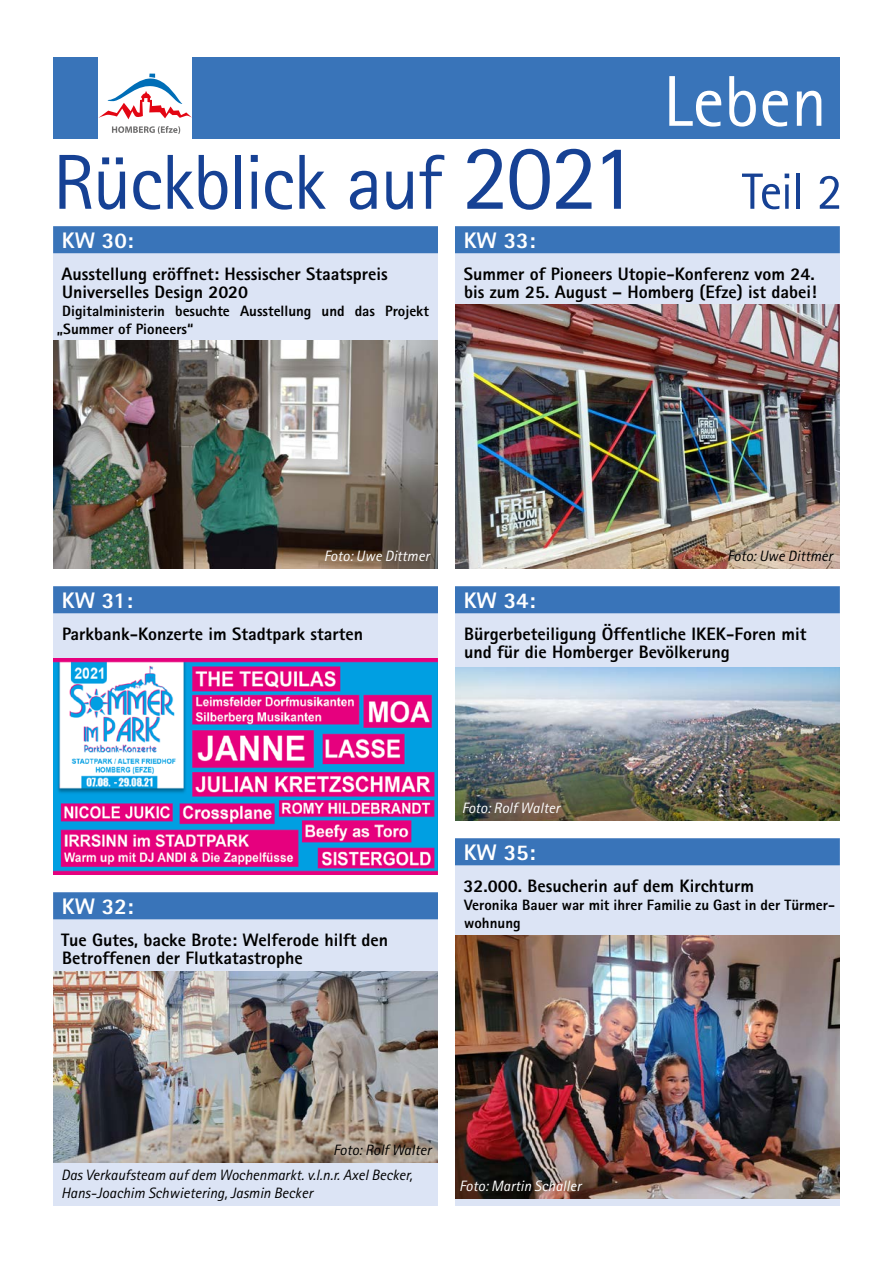
<style>
.page{position:relative;width:893px;height:1263px;background:#fff}
.page>*{position:absolute;margin:0;border:0;box-sizing:border-box;transform-origin:0 0}
.t1{font:78px "Rotis Sans Serif Std";letter-spacing:-.025em;color:#164194}
.t2{font:72px "Rotis Sans Serif";color:#fff}
.t3{font:800 22.5px "Rotis Sans Serif";color:#fff}
.t4{font:800 18px/18px "Rotis Sans Serif";color:#000}
.t5{font:800 15px/18px "Rotis Sans Serif";color:#000}
.t6{font:italic 15px/18px "Rotis Sans Serif";color:#000}
.t7{font:italic 15px "Rotis Sans Serif";color:#fff}
.s1{font-size:93px}
.s2{font-size:51px}
</style>
<div class="page">
<div style="left:53px;top:57px;width:787px;height:82px;background:#3974b9"></div>
<div style="left:98px;top:57px;width:94px;height:94px;background:#fff"></div>
<svg style="left:112px;top:126px;width:68px;height:8px"></svg>
<svg style="left:98px;top:74px;width:94px;height:45px"></svg>
<div style="left:53px;top:226px;width:385px;height:333px;background:#dce4f5"></div>
<div style="left:53px;top:226px;width:385px;height:27px;background:#3974b9"></div>
<div style="left:455px;top:226px;width:385px;height:198px;background:#dce4f5"></div>
<div style="left:455px;top:226px;width:385px;height:27px;background:#3974b9"></div>
<div style="left:455px;top:838px;width:385px;height:367px;background:#dce4f5"></div>
<div style="left:455px;top:838px;width:385px;height:27px;background:#3974b9"></div>
<div style="left:455px;top:586px;width:385px;height:234px;background:#dce4f5"></div>
<div style="left:455px;top:586px;width:385px;height:27px;background:#3974b9"></div>
<div style="left:53px;top:586px;width:385px;height:288px;background:#dce4f5"></div>
<div style="left:53px;top:586px;width:385px;height:27px;background:#3974b9"></div>
<div style="left:53px;top:892px;width:385px;height:313px;background:#dce4f5"></div>
<div style="left:53px;top:892px;width:385px;height:27px;background:#3974b9"></div>
<img style="left:53px;top:658px;width:385px;height:216px">
<img style="left:53px;top:340px;width:385px;height:228px">
<img style="left:53px;top:972px;width:385px;height:190px">
<img style="left:455px;top:305px;width:385px;height:263px">
<img style="left:455px;top:668px;width:385px;height:152px">
<img style="left:455px;top:935px;width:385px;height:263px">
<h2 class="t2" style="left:663px;top:59px;width:165px">Leben</h2>
<h1 class="t1" style="left:53px;top:136px;width:791px">Rückblick auf <span class="s1">2021</span> <span class="s2">Teil 2</span></h1>
<p class="t3" style="left:62px;top:226px;width:73px">KW 30:</p>
<p class="t4" style="left:62px;top:265px;width:328px">Ausstellung eröffnet: Hessischer Staatspreis<br>Universelles Design 2020</p>
<p class="t5" style="left:57px;top:302px;width:374px;text-indent:5px">Digitalministerin besuchte Ausstellung und das Projekt „Summer of Pioneers“</p>
<p class="t3" style="left:464px;top:226px;width:73px">KW 33:</p>
<p class="t4" style="left:464px;top:265px;width:354px">Summer of Pioneers Utopie-Konferenz vom 24. bis zum 25. August – Homberg (Efze) ist dabei!</p>
<p class="t7" style="left:324px;top:547px;width:107px">Foto: Uwe Dittmer</p>
<p class="t3" style="left:62px;top:586px;width:72px">KW 31:</p>
<p class="t4" style="left:62px;top:625px;width:302px">Parkbank-Konzerte im Stadtpark starten</p>
<p class="t6" style="left:727px;top:547px;width:107px">Foto: Uwe Dittmer</p>
<p class="t3" style="left:464px;top:586px;width:73px">KW 34:</p>
<p class="t4" style="left:464px;top:625px;width:344px">Bürgerbeteiligung Öffentliche IKEK-Foren mit und für die Homberger Bevölkerung</p>
<p class="t3" style="left:62px;top:892px;width:73px">KW 32:</p>
<p class="t4" style="left:61px;top:931px;width:329px">Tue Gutes, backe Brote: Welferode hilft den<br>Betroffenen der Flutkatastrophe</p>
<p class="t7" style="left:462px;top:799px;width:100px">Foto: Rolf Walter</p>
<p class="t3" style="left:464px;top:838px;width:73px">KW 35:</p>
<p class="t4" style="left:464px;top:877px;width:292px">32.000. Besucherin auf dem Kirchturm</p>
<p class="t5" style="left:464px;top:896px;width:372px">Veronika Bauer war mit ihrer Familie zu Gast in der Türmer&shy;wohnung</p>
<p class="t6" style="left:333px;top:1141px;width:100px">Foto: Rolf Walter</p>
<p class="t6" style="left:61px;top:1166px;width:353px">Das Verkaufsteam auf dem Wochenmarkt. v.l.n.r. Axel Becker,<br>Hans-Joachim Schwietering, Jasmin Becker</p>
<p class="t7" style="left:459px;top:1177px;width:123px">Foto: Martin Schaller</p>
</div>
